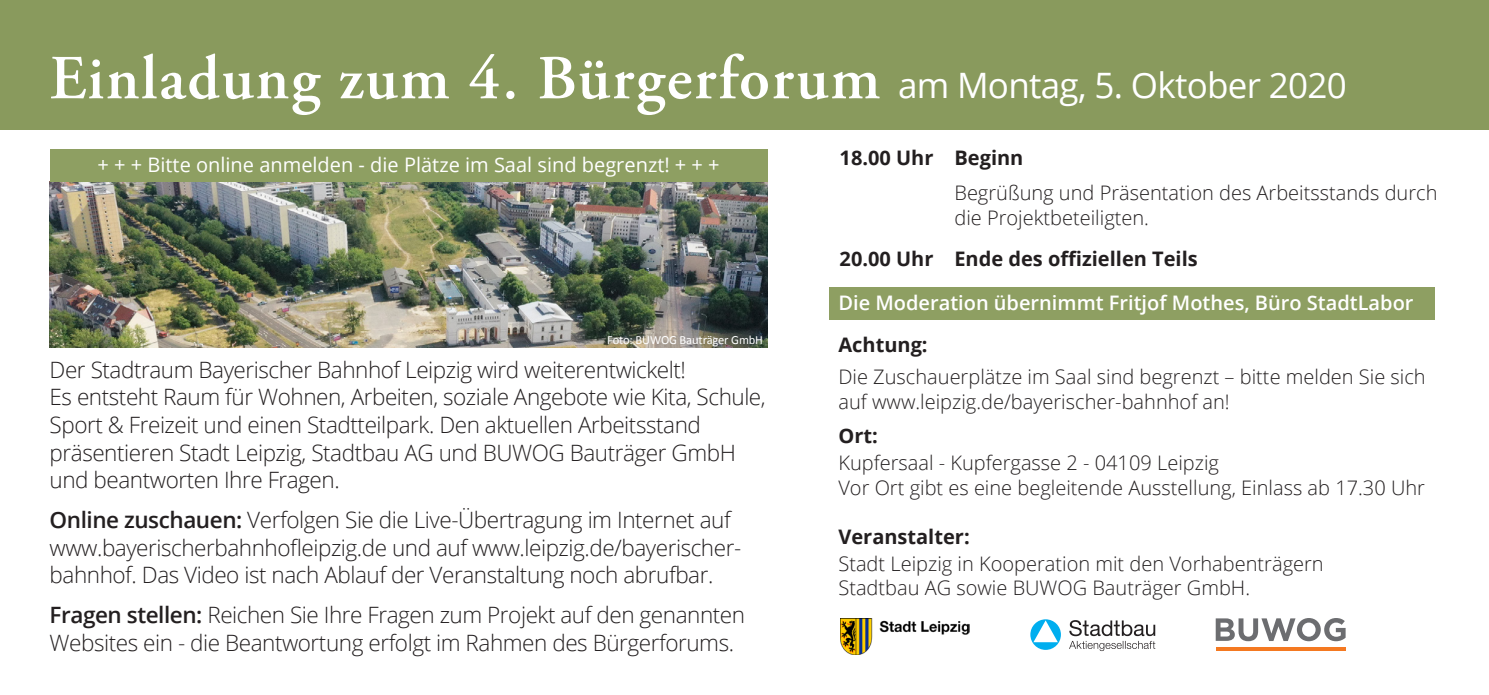
<style>
.page{position:relative;width:1489px;height:695px;background:#fff}
.page>*{position:absolute;margin:0;border:0;box-sizing:border-box;transform-origin:0 0}
.Heading{font:600 62.5px "Adobe Garamond Pro";letter-spacing:.03em;color:#fff}
.Heading-2{font:35px "Open Sans";letter-spacing:-.02em;color:#fff}
.Body{font:300 22.5px/27.5px "Open Sans";letter-spacing:-.02em;color:#231f20}
.Body-2{font:300 20px/25px "Open Sans";color:#231f20}
.Body-3{font:700 20px "Open Sans";color:#231f20}
.Body-4{font:20px "Open Sans";color:#fff}
.Body-5{font:600 20px "Open Sans";color:#fff}
.Body-6{font:12.5px "Calibri";letter-spacing:-.01em;color:#fff}
.s1{font-weight:600}
</style>
<div class="page">
<div style="left:0;top:0;width:1488px;height:129px;background:#899a5d"></div>
<img style="left:50px;top:182px;width:717px;height:165px">
<div style="left:829px;top:287px;width:605px;height:33px;background:#8e9f62"></div>
<hr style="left:1215px;top:647px;width:130px;height:3px;background:#f47921">
<svg style="left:1215px;top:618px;width:130px;height:23px"></svg>
<div style="left:1030px;top:619px;width:30px;height:30px;background:linear-gradient(to right,#02aeef,#00aeef);border-radius:50%"></div>
<svg style="left:1033px;top:620px;width:24px;height:22px"></svg>
<svg style="left:1069px;top:620px;width:86px;height:31px"></svg>
<img style="left:840px;top:618px;width:129px;height:36px">
<div style="left:50px;top:149px;width:717px;height:33px;background:#8e9f62"></div>
<p class="Heading" style="left:50px;top:42px;width:832px">Einladung zum 4. Bürgerforum</p>
<p class="Heading-2" style="left:898px;top:61px;width:450px">am Montag, 5. Oktober 2020</p>
<p class="Body-4" style="left:98px;top:151px;width:623px">+ + + Bitte online anmelden - die Plätze im Saal sind begrenzt! + + +</p>
<p class="Body-3" style="left:839px;top:144px;width:95px">18.00 Uhr</p>
<p class="Body-3" style="left:954px;top:144px;width:70px">Beginn</p>
<p class="Body-2" style="left:954px;top:180px;width:484px">Begrüßung und Präsentation des Arbeitsstands durch die Projektbeteiligten.</p>
<p class="Body-3" style="left:839px;top:245px;width:95px">20.00 Uhr</p>
<p class="Body-3" style="left:954px;top:245px;width:245px">Ende des offiziellen Teils</p>
<p class="Body-5" style="left:838px;top:289px;width:576px">Die Moderation übernimmt Fritjof Mothes, Büro StadtLabor</p>
<p class="Body-6" style="left:607px;top:331px;width:157px">Foto: BUWOG Bauträger GmbH</p>
<p class="Body-3" style="left:838px;top:331px;width:91px">Achtung:</p>
<p class="Body-2" style="left:838px;top:364px;width:588px">Die Zuschauerplätze im Saal sind begrenzt – bitte melden Sie sich auf www.leipzig.de/bayerischer-bahnhof an!</p>
<p class="Body" style="left:50px;top:355px;width:717px">Der Stadtraum Bayerischer Bahnhof Leipzig wird weiterentwickelt!<br>Es entsteht Raum für Wohnen, Arbeiten, soziale Angebote wie Kita, Schule, Sport &amp; Freizeit und einen Stadtteilpark. Den aktuellen Arbeitsstand präsentieren Stadt Leipzig, Stadtbau AG und BUWOG Bauträger GmbH und beantworten Ihre Fragen.</p>
<p class="Body" style="left:50px;top:505px;width:693px"><span class="s1">Online zuschauen:</span> Verfolgen Sie die Live-Übertragung im Internet auf www.bayerischerbahnhofleipzig.de und auf www.leipzig.de/bayerischer&shy;bahnhof. Das Video ist nach Ablauf der Veranstaltung noch abrufbar.</p>
<p class="Body" style="left:50px;top:600px;width:697px"><span class="s1">Fragen stellen:</span> Reichen Sie Ihre Fragen zum Projekt auf den genannten<br>Websites ein - die Beantwortung erfolgt im Rahmen des Bürgerforums.</p>
<p class="Body-3" style="left:838px;top:422px;width:41px">Ort:</p>
<p class="Body-2" style="left:838px;top:450px;width:588px">Kupfersaal - Kupfergasse 2 - 04109 Leipzig<br>Vor Ort gibt es eine begleitende Ausstellung, Einlass ab 17.30 Uhr</p>
<p class="Body-3" style="left:838px;top:522px;width:133px">Veranstalter:</p>
<p class="Body-2" style="left:838px;top:551px;width:487px;line-height:24px">Stadt Leipzig in Kooperation mit den Vorhabenträgern<br>Stadtbau AG sowie BUWOG Bauträger GmbH.</p>
</div>
